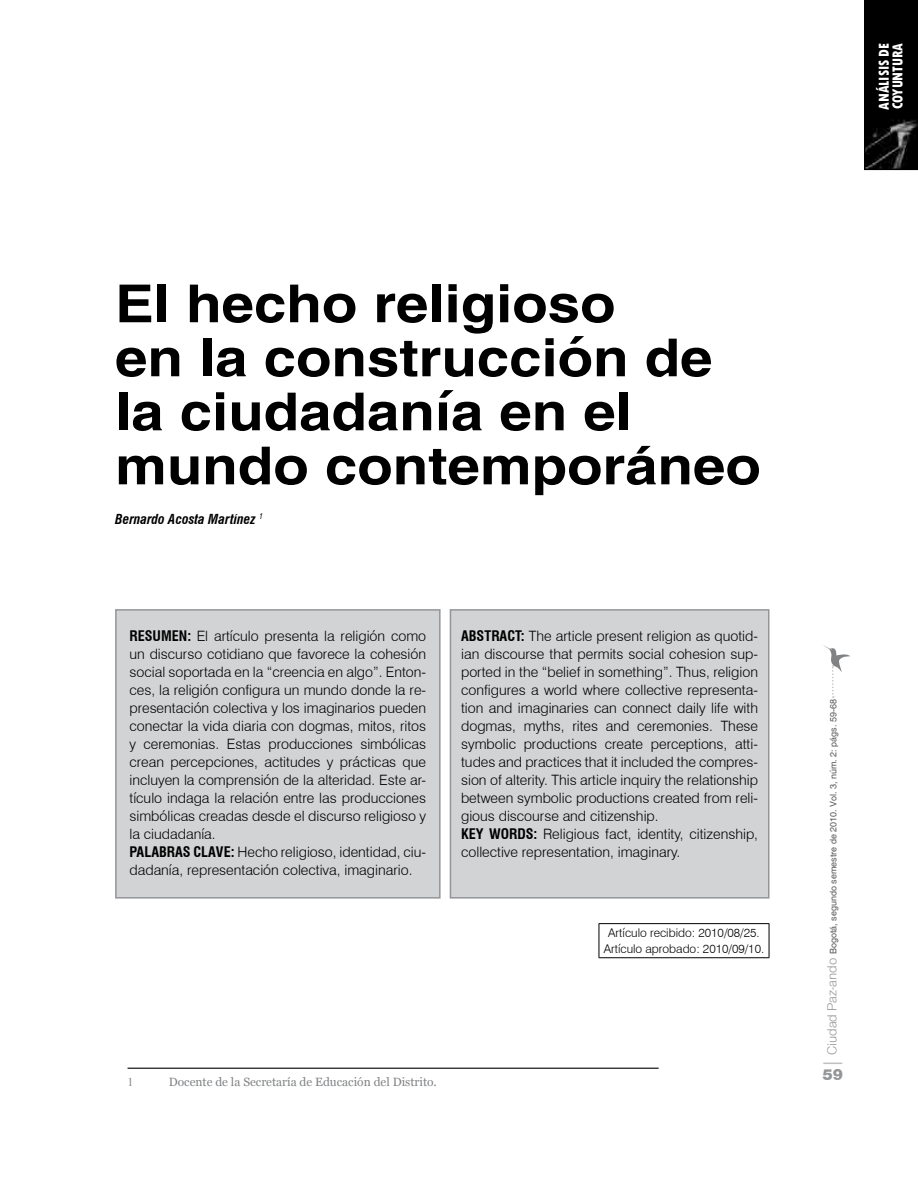
<style>
.page{position:relative;width:918px;height:1188px;background:#fff}
.page>*{position:absolute;margin:0;border:0;box-sizing:border-box;transform-origin:0 0}
.t1{font:700 52.35px/54px "Switzerland";color:#000;scale:1.11 1}
.t2{font:900 16.5px "Sans";color:#939598}
.t3{font:800 condensed 15px/13.5px "Tw Cen";letter-spacing:-.01em;color:#fff;scale:.96 1}
.t4{font:300 14.25px/18px "Swiss 721 BT";color:#000}
.t5{font:italic 700 condensed 13.5px "Swiss 721 BT";color:#000}
.t6{font:300 12px/16.5px "Swiss 721 BT";color:#000;text-align:center}
.t7{font:12px "Georgia";color:#808284}
.t8{font:12px "Times New Roman";color:#808284}
.t9{font:9px "Sans";color:#58595b}
.s1{font-weight:700;font-stretch:condensed}
.s2{font-weight:300;font-size:13.5px;color:#939598}
</style>
<div class="page">
<svg style="left:864px;top:0;width:54px;height:170px;background:#070707"></svg>
<svg style="left:823px;top:1063px;width:19px;height:1px"></svg>
<svg style="left:823px;top:645px;width:27px;height:53px"></svg>
<hr style="left:599px;top:923px;width:170px;height:1px;background:#000">
<hr style="left:599px;top:924px;width:1px;height:33px;background:#000">
<hr style="left:769px;top:924px;width:1px;height:33px;background:#000">
<hr style="left:599px;top:957px;width:170px;height:1px;background:#000">
<hr style="left:128px;top:1068px;width:531px;height:1px;background:#000">
<div style="left:116px;top:610px;width:324px;height:288px;background:#d1d3d4"></div>
<div style="left:115px;top:609px;width:326px;height:290px;border:2px solid #939598"></div>
<div style="left:450px;top:610px;width:319px;height:288px;background:#d1d3d4"></div>
<div style="left:450px;top:609px;width:320px;height:290px;border:2px solid #939598"></div>
<p class="t3" style="left:877px;top:110px;width:71px;rotate:-90deg">ANÁLISIS DE<br>COYUNTURA</p>
<h1 class="t1" style="left:115px;top:276px;width:583px">El hecho religioso<br>en la construcción de la ciudadanía en el mundo contemporáneo</h1>
<p class="t5" style="left:115px;top:511px;width:149px">Bernardo Acosta Martínez <sup>1</sup></p>
<p class="t4" style="left:129px;top:627px;width:298px"><span class="s1">RESUMEN:</span> El artículo presenta la religión como un discurso cotidiano que favorece la cohesión social soportada en la “creencia en algo”. Enton&shy;ces, la religión configura un mundo donde la re&shy;presentación colectiva y los imaginarios pueden conectar la vida diaria con dogmas, mitos, ritos y ceremonias. Estas producciones simbólicas crean percepciones, actitudes y prácticas que incluyen la comprensión de la alteridad. Este ar&shy;tículo indaga la relación entre las producciones simbólicas creadas desde el discurso religioso y la ciudadanía.<br><span class="s1">PALABRAS CLAVE:</span> Hecho religioso, identidad, ciu&shy;dadanía, representación colectiva, imaginario.</p>
<p class="t4" style="left:461px;top:627px;width:298px"><span class="s1">ABSTRACT:</span> The article present religion as quotid&shy;ian discourse that permits social cohesion sup&shy;ported in the “belief in something”. Thus, religion configures a world where collective representa&shy;tion and imaginaries can connect daily life with dogmas, myths, rites and ceremonies. These symbolic productions create perceptions, atti&shy;tudes and practices that it included the compres&shy;sion of alterity. This article inquiry the relationship between symbolic productions created from reli&shy;gious discourse and citizenship.<br><span class="s1">KEY WORDS:</span> Religious fact, identity, citizenship, collective representation, imaginary.</p>
<p class="t8" style="left:128px;top:1074px;width:7px">1</p>
<p class="t7" style="left:169px;top:1075px;width:270px">Docente de la Secretaría de Educación del Distrito.</p>
<p class="t6" style="left:604px;top:924px;width:162px">Artículo recibido: 2010/08/25.<br>Artículo aprobado: 2010/09/10.</p>
<p class="t9" style="left:828px;top:1055px;width:357px;rotate:-90deg"><span class="s2">Ciudad Paz-ando</span> Bogotá, segundo semestre de 2010. Vol. 3, núm. 2: págs. 59-68</p>
<p class="t2" style="left:823px;top:1065px;width:11px">59</p>
</div>
